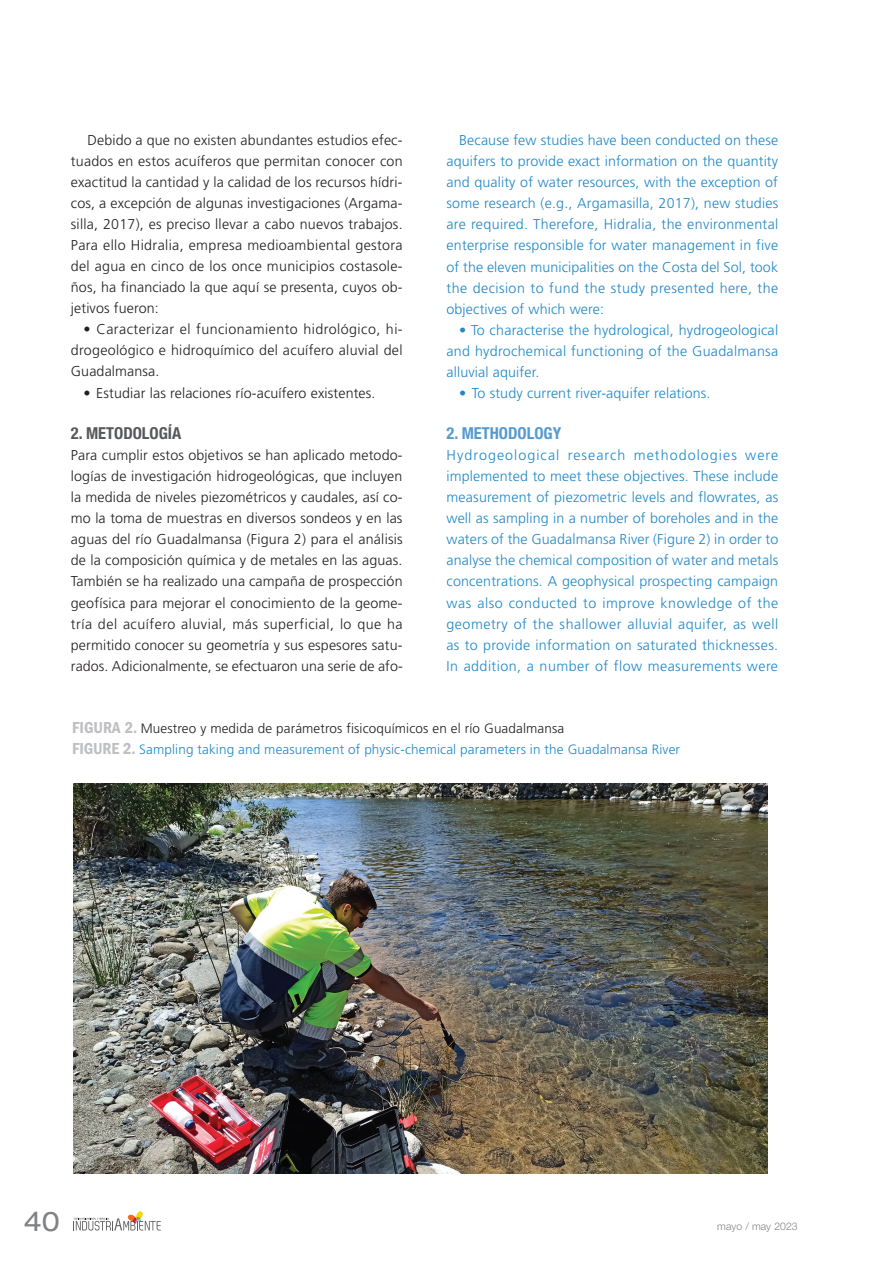
<style>
.page{position:relative;width:893px;height:1263px;background:#fff}
.page>*{position:absolute;margin:0;border:0;box-sizing:border-box;transform-origin:0 0}
.t1{font:expanded 27px "Helvetica Neue LT Std";color:#808285}
.t2{font:700 condensed 16.5px "Helvetica Neue LT Std";color:#57585a}
.t3{font:700 condensed 16.5px "Helvetica Neue LT Std";color:#579ad0}
.t4{font:300 14.25px/21px "Frutiger";letter-spacing:.01em;color:#231f20;text-align:justify}
.t5{font:300 14.25px/21px "Frutiger";letter-spacing:.02em;color:#2188c6;text-align:justify}
.t6{font:300 13.5px/21px "Frutiger";letter-spacing:.01em;color:#2188c6}
.t7{font:300 10.5px "Helvetica Neue LT Std";color:#808285}
.s1{font-family:"Franklin Gothic";font-weight:600;font-stretch:condensed;font-size:16.5px;color:#bebfc2}
.s2{color:#231f20}
</style>
<div class="page">
<svg style="left:74px;top:1211px;width:87px;height:19px"></svg>
<img style="left:74px;top:784px;width:693px;height:390px">
<p class="t4" style="left:71px;top:130px;width:333px;text-indent:17px">Debido a que no existen abundantes estudios efec&shy;tuados en estos acuíferos que permitan conocer con exactitud la cantidad y la calidad de los recursos hídri&shy;cos, a excepción de algunas investigaciones (Argama&shy;silla, 2017), es preciso llevar a cabo nuevos trabajos.<br>Para ello Hidralia, empresa medioambiental gestora del agua en cinco de los once municipios costasole&shy;ños, ha financiado la que aquí se presenta, cuyos ob&shy;jetivos fueron:</p>
<p class="t4" style="left:71px;top:319px;width:333px;text-indent:13px">• Caracterizar el funcionamiento hidrológico, hi&shy;drogeológico e hidroquímico del acuífero aluvial del Guadalmansa.</p>
<p class="t4" style="left:84px;top:382px;width:293px">• Estudiar las relaciones río-acuífero existentes.</p>
<p class="t2" style="left:71px;top:424px;width:37px">2. METODOLO</p>
<p class="t2" style="left:159px;top:424px;width:17px">GÍA</p>
<p class="t4" style="left:71px;top:445px;width:333px">Para cumplir estos objetivos se han aplicado metodo&shy;logías de investigación hidrogeológicas, que incluyen la medida de niveles piezométricos y caudales, así co&shy;mo la toma de muestras en diversos sondeos y en las aguas del río Guadalmansa (Figura 2) para el análisis de la composición química y de metales en las aguas.<br>También se ha realizado una campaña de prospección geofísica para mejorar el conocimiento de la geome&shy;tría del acuífero aluvial, más superficial, lo que ha permitido conocer su geometría y sus espesores satu&shy;rados. Adicionalmente, se efectuaron una serie de afo-</p>
<p class="t5" style="left:446px;top:130px;width:333px;text-indent:13px">Because few studies have been conducted on these aquifers to provide exact information on the quantity and quality of water resources, with the exception of some research (e.g., Argamasilla, 2017), new studies are required. Therefore, Hidralia, the environmental enterprise responsible for water management in five of the eleven municipalities on the Costa del Sol, took the decision to fund the study presented here, the objectives of which were:</p>
<p class="t5" style="left:446px;top:319px;width:333px;text-indent:13px">• To characterise the hydrological, hydrogeological and hydrochemical functioning of the Guadalmansa alluvial aquifer.</p>
<p class="t5" style="left:459px;top:382px;width:253px">• To study current river-aquifer relations.</p>
<p class="t3" style="left:446px;top:424px;width:37px">2. METHODOLO</p>
<p class="t3" style="left:544px;top:424px;width:18px">GY</p>
<p class="t5" style="left:446px;top:445px;width:333px">Hydrogeological research methodologies were implemented to meet these objectives. These include measurement of piezometric levels and flowrates, as well as sampling in a number of boreholes and in the waters of the Guadalmansa River (Figure 2) in order to analyse the chemical composition of water and metals concentrations. A geophysical prospecting campaign was also conducted to improve knowledge of the geometry of the shallower alluvial aquifer, as well as to provide information on saturated thicknesses.<br>In addition, a number of flow measurements were</p>
<p class="t6" style="left:72px;top:718px;width:609px"><span class="s1">FIGURA 2.</span> <span class="s2">Muestreo y medida de parámetros fisicoquímicos en el río Guadalmansa<br></span><span class="s1">FIGURE 2.</span> Sampling taking and measurement of physic-chemical parameters in the Guadalmansa River</p>
<h1 class="t1" style="left:24px;top:1205px;width:38px">40</h1>
<p class="t7" style="left:717px;top:1220px;width:82px">mayo / may 2023</p>
</div>
